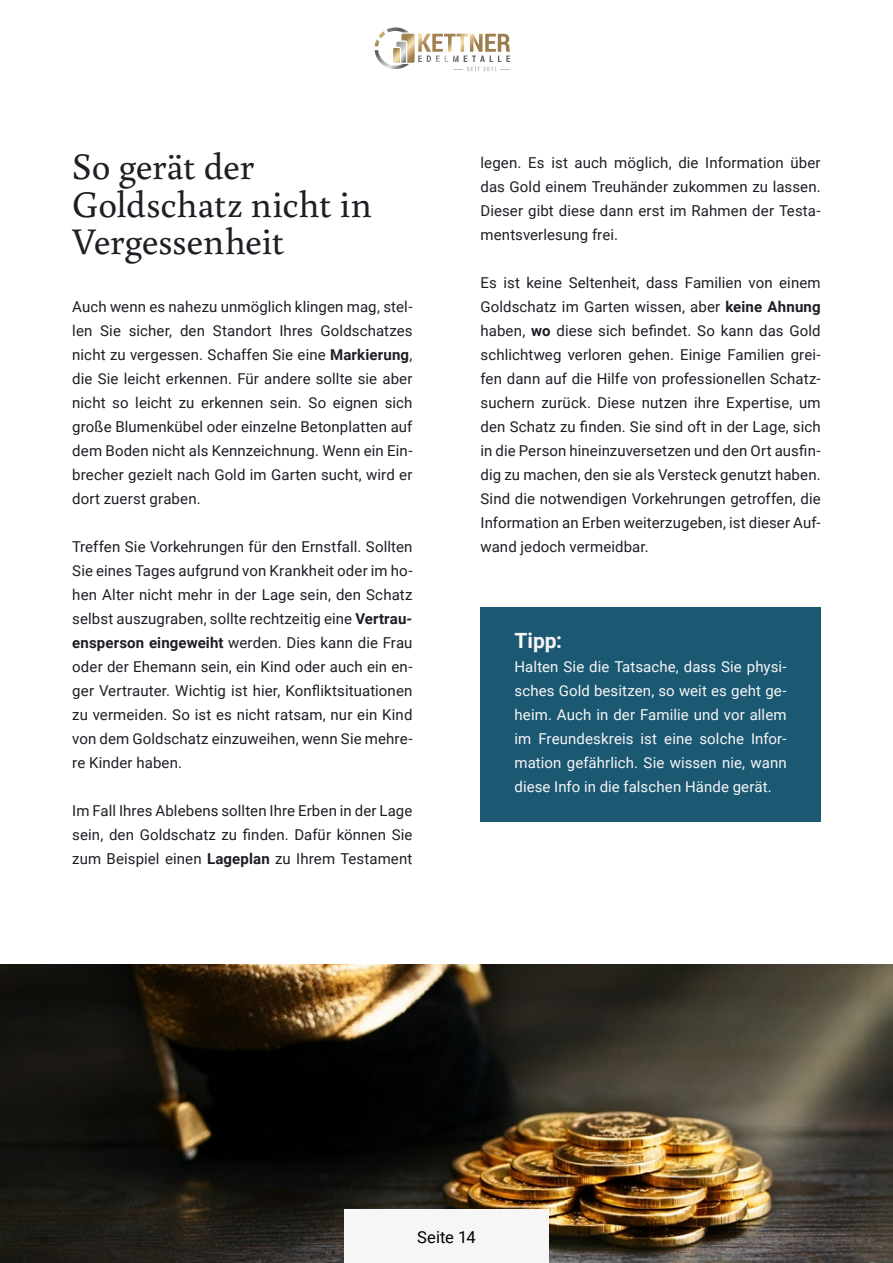
<style>
.page{position:relative;width:893px;height:1263px;background:#fff}
.page>*{position:absolute;margin:0;border:0;box-sizing:border-box;transform-origin:0 0}
.t1{font:37.5px/37.5px "Buenard";letter-spacing:-.01em;color:#1e1f25}
.t2{font:700 21px "Roboto";color:#f7f6f7}
.t3{font:16.5px "Roboto";letter-spacing:.005em;color:#000}
.t4{font:15px/24px "Roboto";letter-spacing:.01em;color:#1e1f25;text-align:justify}
.t5{font:15px/24px "Roboto";letter-spacing:.005em;color:#f7f6f7;text-align:justify}
.s1{font-weight:700}
</style>
<div class="page">
<div style="left:480px;top:607px;width:341px;height:72px;background:#1b5872"></div>
<div style="left:480px;top:636px;width:341px;height:186px;background:#1b5872"></div>
<img style="left:0;top:964px;width:893px;height:299px">
<div style="left:344px;top:1210px;width:205px;height:53px;background:#f7f6f7"></div>
<svg style="left:375px;top:27px;width:135px;height:44px"></svg>
<h1 class="t1" style="left:72px;top:146px;width:301px">So gerät der<br>Goldschatz nicht in<br>Vergessenheit</h1>
<p class="t4" style="left:72px;top:294px;width:342px">Auch wenn es nahezu unmöglich klingen mag, stel&shy;len Sie sicher, den Standort Ihres Goldschatzes nicht zu vergessen. Schaffen Sie eine <span class="s1">Markierung</span>, die Sie leicht erkennen. Für andere sollte sie aber nicht so leicht zu erkennen sein. So eignen sich große Blumenkübel oder einzelne Betonplatten auf dem Boden nicht als Kennzeichnung. Wenn ein Ein&shy;brecher gezielt nach Gold im Garten sucht, wird er dort zuerst graben.</p>
<p class="t4" style="left:72px;top:534px;width:342px">Treffen Sie Vorkehrungen für den Ernstfall. Sollten Sie eines Tages aufgrund von Krankheit oder im ho&shy;hen Alter nicht mehr in der Lage sein, den Schatz selbst auszugraben, sollte rechtzeitig eine <span class="s1">Vertrau&shy;ensperson eingeweiht</span> werden. Dies kann die Frau oder der Ehemann sein, ein Kind oder auch ein en&shy;ger Vertrauter. Wichtig ist hier, Konfliktsituationen zu vermeiden. So ist es nicht ratsam, nur ein Kind von dem Goldschatz einzuweihen, wenn Sie mehre&shy;re Kinder haben.</p>
<p class="t4" style="left:72px;top:798px;width:342px">Im Fall Ihres Ablebens sollten Ihre Erben in der Lage sein, den Goldschatz zu finden. Dafür können Sie zum Beispiel einen <span class="s1">Lageplan</span> zu Ihrem Testament</p>
<p class="t4" style="left:480px;top:150px;width:342px">legen. Es ist auch möglich, die Information über das Gold einem Treuhänder zukommen zu lassen.<br>Dieser gibt diese dann erst im Rahmen der Testa&shy;mentsverlesung frei.</p>
<p class="t4" style="left:480px;top:270px;width:342px">Es ist keine Seltenheit, dass Familien von einem Goldschatz im Garten wissen, aber <span class="s1">keine Ahnung </span>haben, <span class="s1">wo</span> diese sich befindet. So kann das Gold schlichtweg verloren gehen. Einige Familien grei&shy;fen dann auf die Hilfe von professionellen Schatz&shy;suchern zurück. Diese nutzen ihre Expertise, um den Schatz zu finden. Sie sind oft in der Lage, sich in die Person hineinzuversetzen und den Ort ausfin&shy;dig zu machen, den sie als Versteck genutzt haben.<br>Sind die notwendigen Vorkehrungen getroffen, die Information an Erben weiterzugeben, ist dieser Auf&shy;wand jedoch vermeidbar.</p>
<h2 class="t2" style="left:514px;top:626px;width:49px">Tipp:</h2>
<p class="t5" style="left:514px;top:654px;width:274px">Halten Sie die Tatsache, dass Sie physi&shy;sches Gold besitzen, so weit es geht ge&shy;heim. Auch in der Familie und vor allem im Freundeskreis ist eine solche Infor&shy;mation gefährlich. Sie wissen nie, wann diese Info in die falschen Hände gerät.</p>
<p class="t3" style="left:417px;top:1225px;width:60px">Seite 14</p>
</div>
